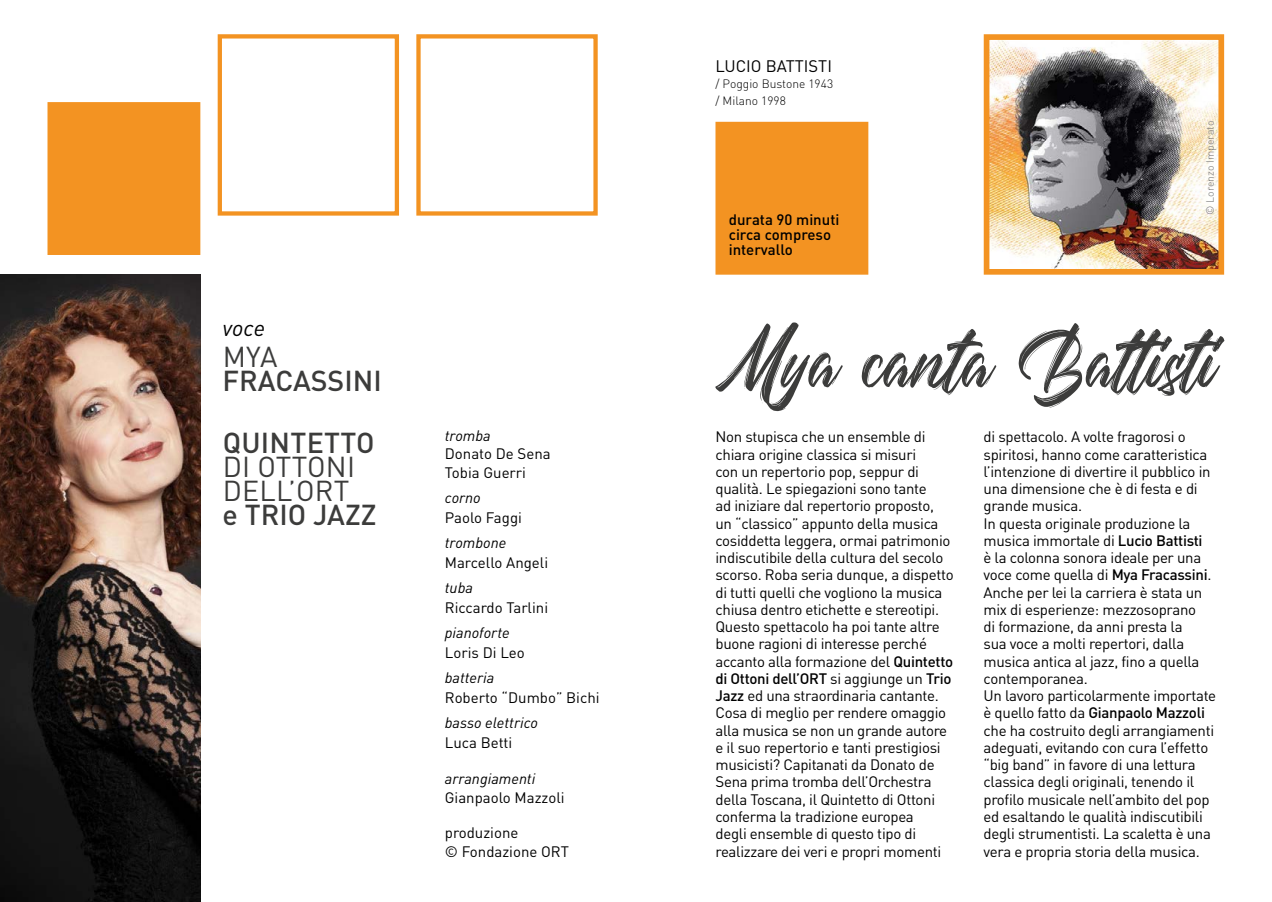
<style>
.page{position:relative;width:1272px;height:902px;background:#fff}
.page>*{position:absolute;margin:0;border:0;box-sizing:border-box;transform-origin:0 0}
.t1{font:77.55px "Balgeris";color:#3c3c3b}
.t2{font:500 28.5px "DIN Pro";color:#3c3c3b}
.t3{font:28.5px/24px "DIN Pro";letter-spacing:.01em;color:#3c3c3b}
.t4{font:italic 22.5px "DIN";color:#000}
.t5{font:16.5px "DIN Pro";color:#000}
.t6{font:15px/17.2px "DIN Pro";letter-spacing:-.02em;color:#000}
.t7{font:15px/18px "DIN Pro";color:#000}
.t8{font:italic 15px "DIN";color:#000}
.t9{font:500 15px/15px "DIN Pro";color:#000}
.t10{font:300 12px/16.5px "DIN Pro";color:#000}
.t11{font:300 10.5px "DIN Pro";color:#706f6f}
.s1{font-weight:500}
</style>
<div class="page">
<img style="left:0;top:274px;width:200px;height:627px">
<div style="left:218px;top:34px;width:181px;height:181px;border:4px solid #f39322"></div>
<div style="left:47px;top:102px;width:153px;height:153px;background:#f39322;border:4px solid #f39322"></div>
<div style="left:416px;top:34px;width:181px;height:181px;border:4px solid #f39322"></div>
<div style="left:715px;top:122px;width:153px;height:152px;background:#f39322"></div>
<img style="left:990px;top:41px;width:227px;height:226px">
<div style="left:983px;top:34px;width:241px;height:240px;border:6px solid #f39322"></div>
<h3 class="t4" style="left:222px;top:314px;width:44px">voce</h3>
<h2 class="t3" style="left:223px;top:343px;width:56px">MYA</h2>
<h2 class="t2" style="left:222px;top:361px;width:161px">FRACASSINI</h2>
<h2 class="t2" style="left:223px;top:423px;width:153px">QUINTETTO</h2>
<h2 class="t3" style="left:223px;top:453px;width:134px">DI OTTONI<br>DELL’ORT</h2>
<h2 class="t2" style="left:222px;top:495px;width:155px">e TRIO JAZZ</h2>
<p class="t8" style="left:445px;top:426px;width:47px">tromba</p>
<p class="t7" style="left:445px;top:444px;width:107px">Donato De Sena<br>Tobia Guerri</p>
<p class="t8" style="left:445px;top:488px;width:37px">corno</p>
<p class="t7" style="left:445px;top:507px;width:79px">Paolo Faggi</p>
<p class="t8" style="left:445px;top:533px;width:63px">trombone</p>
<p class="t7" style="left:445px;top:552px;width:105px">Marcello Angeli</p>
<p class="t8" style="left:445px;top:578px;width:30px">tuba</p>
<p class="t7" style="left:445px;top:597px;width:105px">Riccardo Tarlini</p>
<p class="t8" style="left:445px;top:623px;width:66px">pianoforte</p>
<p class="t7" style="left:445px;top:642px;width:81px">Loris Di Leo</p>
<p class="t8" style="left:445px;top:668px;width:51px">batteria</p>
<p class="t7" style="left:445px;top:687px;width:156px">Roberto “Dumbo” Bichi</p>
<p class="t8" style="left:445px;top:713px;width:95px">basso elettrico</p>
<p class="t7" style="left:445px;top:732px;width:69px">Luca Betti</p>
<p class="t8" style="left:445px;top:768px;width:92px">arrangiamenti</p>
<p class="t7" style="left:445px;top:788px;width:121px">Gianpaolo Mazzoli</p>
<p class="t7" style="left:445px;top:821px;width:126px;line-height:19.5px">produzione<br>© Fondazione ORT</p>
<p class="t5" style="left:715px;top:55px;width:118px">LUCIO BATTISTI</p>
<p class="t10" style="left:715px;top:75px;width:119px">/ Poggio Bustone 1943 / Milano 1998</p>
<p class="t9" style="left:728px;top:212px;width:112px">durata 90 minuti circa compreso intervallo</p>
<p class="t11" style="left:1202px;top:215px;width:95px;rotate:-90deg">© Lorenzo Imperato</p>
<h1 class="t1" style="left:713px;top:314px;width:506px">Mya canta Battisti</h1>
<p class="t6" style="left:715px;top:427px;width:240px">Non stupisca che un ensemble di chiara origine classica si misuri<br>con un repertorio pop, seppur di qualità. Le spiegazioni sono tante<br>ad iniziare dal repertorio proposto, un “classico” appunto della musica cosiddetta leggera, ormai patrimonio indiscutibile della cultura del secolo scorso. Roba seria dunque, a dispetto di tutti quelli che vogliono la musica chiusa dentro etichette e stereotipi.<br>Questo spettacolo ha poi tante altre buone ragioni di interesse perché accanto alla formazione del <span class="s1">Quintetto di Ottoni dell’ORT</span> si aggiunge un <span class="s1">Trio Jazz</span> ed una straordinaria cantante.<br>Cosa di meglio per rendere omaggio alla musica se non un grande autore e il suo repertorio e tanti prestigiosi musicisti? Capitanati da Donato de Sena prima tromba dell’Orchestra della Toscana, il Quintetto di Ottoni conferma la tradizione europea<br>degli ensemble di questo tipo di realizzare dei veri e propri momenti</p>
<p class="t6" style="left:983px;top:427px;width:234px">di spettacolo. A volte fragorosi o spiritosi, hanno come caratteristica l’intenzione di divertire il pubblico in una dimensione che è di festa e di grande musica.<br>In questa originale produzione la musica immortale di <span class="s1">Lucio Battisti<br></span>è la colonna sonora ideale per una voce come quella di <span class="s1">Mya Fracassini</span>.<br>Anche per lei la carriera è stata un mix di esperienze: mezzosoprano<br>di formazione, da anni presta la<br>sua voce a molti repertori, dalla musica antica al jazz, fino a quella contemporanea.<br>Un lavoro particolarmente importate è quello fatto da <span class="s1">Gianpaolo Mazzoli </span>che ha costruito degli arrangiamenti adeguati, evitando con cura l’effetto “big band” in favore di una lettura classica degli originali, tenendo il profilo musicale nell’ambito del pop ed esaltando le qualità indiscutibili degli strumentisti. La scaletta è una vera e propria storia della musica.</p>
</div>
